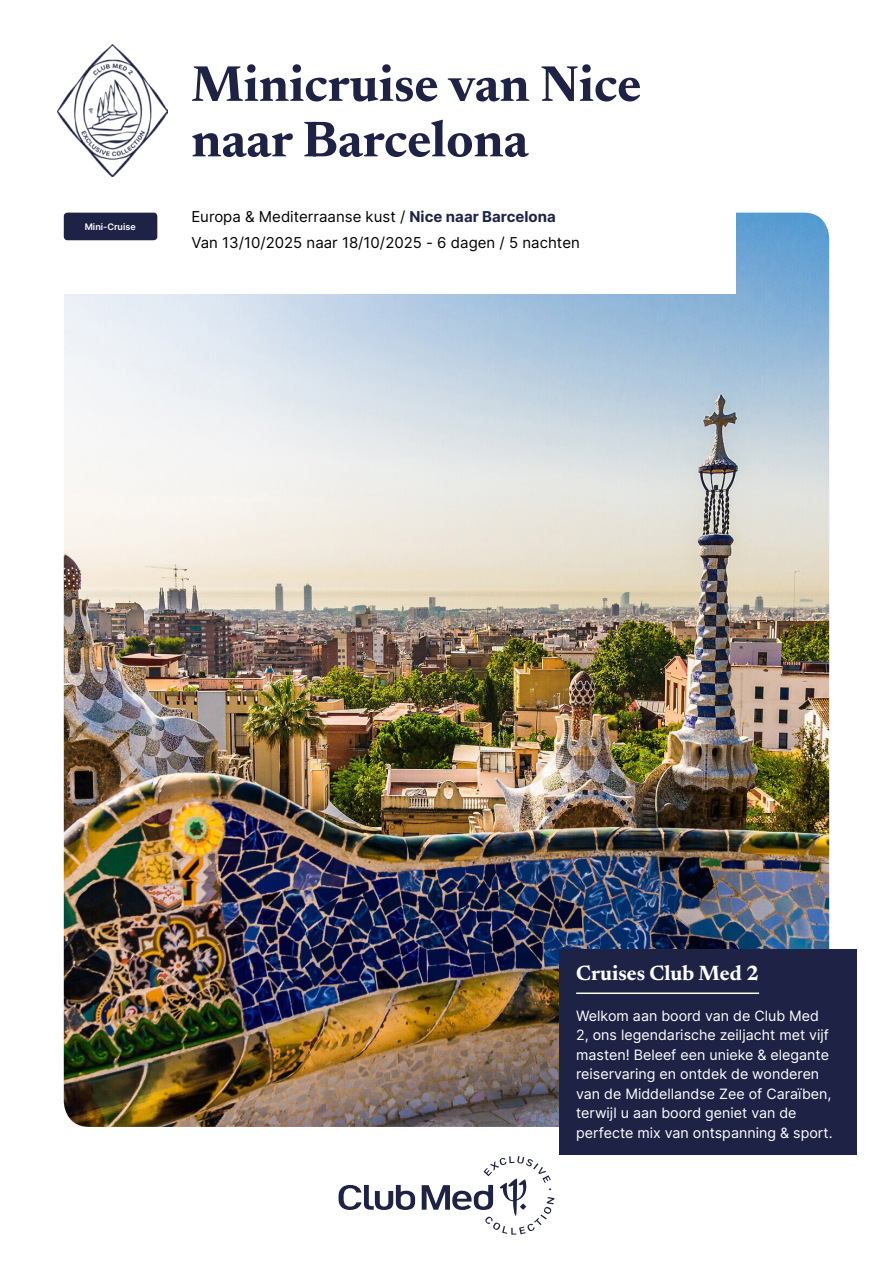
<style>
.page{position:relative;width:893px;height:1263px;background:#fff}
.page>*{position:absolute;margin:0;border:0;box-sizing:border-box;transform-origin:0 0}
.t1{font:700 51px/55.5px "Newsreader 24 pt";color:#1e2346}
.t2{font:700 21px "Newsreader 24 pt";color:#fff}
.t3{font:15px/25.2px "Inter";color:#000}
.t4{font:14.25px/19.5px "Inter";color:#fff}
.t5{font:600 9px "Inter";color:#fff}
.s1{font-weight:700;color:#1e2346}
</style>
<div class="page">
<img style="left:64px;top:213px;width:765px;height:914px">
<div style="left:559px;top:948px;width:298px;height:206px;background:#1e2346"></div>
<hr style="left:576px;top:992px;width:183px;height:2px;background:#fff">
<div style="left:0;top:212px;width:736px;height:81px;background:#fff"></div>
<img style="left:57px;top:45px;width:111px;height:131px">
<div style="left:64px;top:213px;width:93px;height:27px;background:#1e2346;border-radius:4px"></div>
<svg style="left:339px;top:1156px;width:215px;height:78px"></svg>
<p class="t5" style="left:85px;top:220px;width:52px">Mini-Cruise</p>
<h1 class="t1" style="left:191px;top:53px;width:452px">Minicruise van Nice naar Barcelona</h1>
<p class="t3" style="left:191px;top:204px;width:390px">Europa &amp; Mediterraanse kust / <span class="s1">Nice naar Barcelona<br></span>Van 13/10/2025 naar 18/10/2025 - 6 dagen / 5 nachten</p>
<h2 class="t2" style="left:576px;top:958px;width:184px">Cruises Club Med 2</h2>
<p class="t4" style="left:576px;top:1005px;width:258px">Welkom aan boord van de Club Med 2, ons legendarische zeiljacht met vijf masten! Beleef een unieke &amp; elegante reiservaring en ontdek de wonderen van de Middellandse Zee of Caraïben, terwijl u aan boord geniet van de perfecte mix van ontspanning &amp; sport.</p>
</div>
